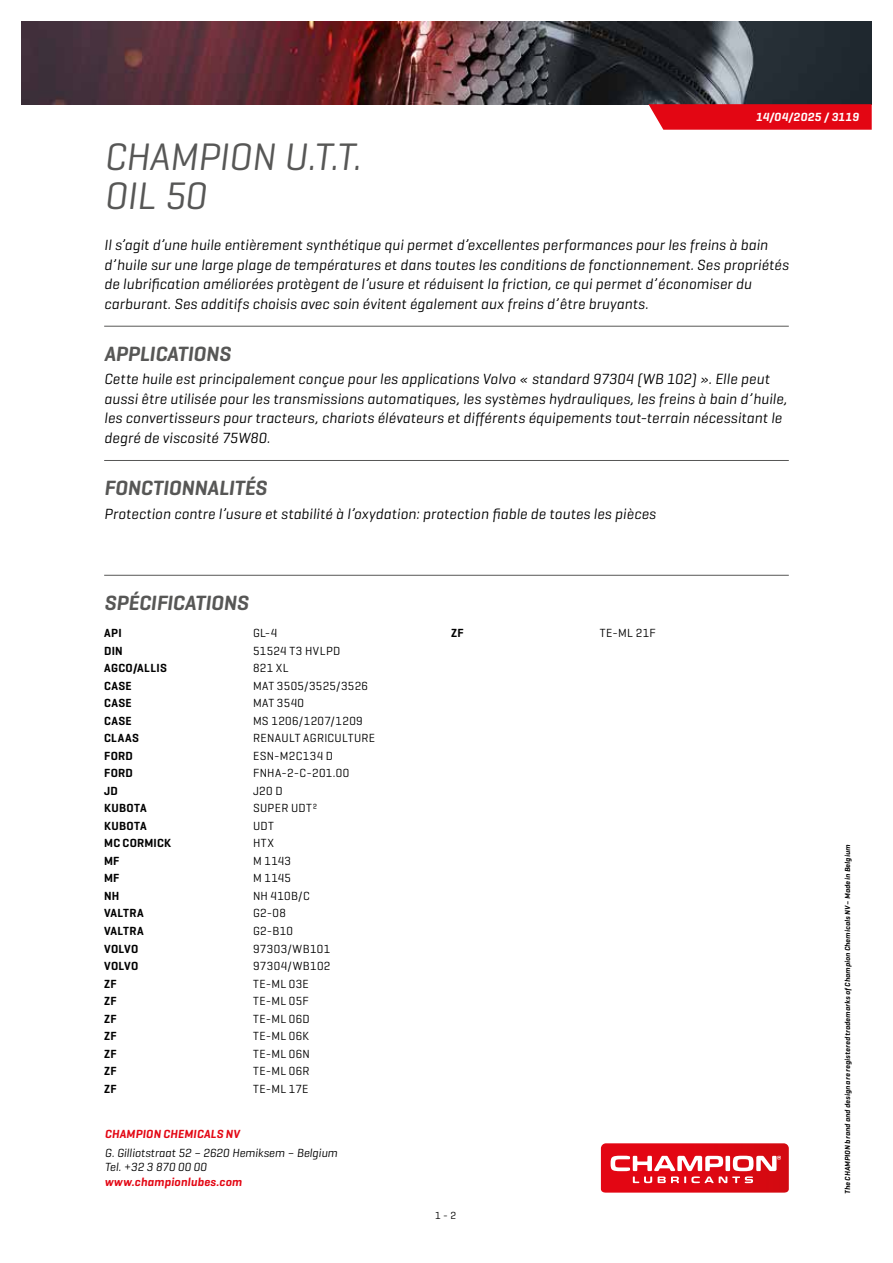
<style>
.page{position:relative;width:893px;height:1263px;background:#fff}
.page>*{position:absolute;margin:0;border:0;box-sizing:border-box;transform-origin:0 0}
.t1{font:italic 39px/39px "Geogrotesque";letter-spacing:-.005em;color:#575756}
.t2{font:italic 600 21px "Geogrotesque";letter-spacing:-.005em;color:#575756}
.t3{font:italic 15px/19.5px "Geogrotesque";letter-spacing:.01em;color:#000}
.t4{font:12px "Geogrotesque";letter-spacing:.03em;color:#000}
.t5{font:600 12px "Geogrotesque";letter-spacing:.03em;color:#000}
.t6{font:italic 12px/14.4px "Geogrotesque";color:#000}
.t7{font:italic 600 12px "Geogrotesque";letter-spacing:.015em;color:#e30613}
.t8{font:italic 600 12px "Geogrotesque";letter-spacing:.025em;color:#fff}
.t9{font:10.5px "Geogrotesque";color:#000}
.t10{font:italic 600 7.5px "Geogrotesque";letter-spacing:.025em;color:#000}
</style>
<div class="page">
<svg style="left:601px;top:1143px;width:188px;height:49px;background:#e43740"></svg>
<img style="left:21px;top:21px;width:851px;height:83px">
<svg style="left:648px;top:104px;width:224px;height:26px;background:#e3121e"></svg>
<hr style="left:104px;top:326px;width:685px;height:1px;background:#575756">
<hr style="left:104px;top:460px;width:685px;height:1px;background:#575756">
<hr style="left:104px;top:575px;width:685px;height:1px;background:#575756">
<p class="t8" style="left:756px;top:110px;width:105px">14/04/2025 / 3119</p>
<h1 class="t1" style="left:104px;top:136px;width:258px">CHAMPION U.T.T.<br>OIL 50</h1>
<p class="t3" style="left:104px;top:235px;width:686px">Il s’agit d’une huile entièrement synthétique qui permet d’excellentes performances pour les freins à bain d’huile sur une large plage de températures et dans toutes les conditions de fonctionnement. Ses propriétés de lubrification améliorées protègent de l’usure et réduisent la friction, ce qui permet d’économiser du carburant. Ses additifs choisis avec soin évitent également aux freins d’être bruyants.</p>
<h2 class="t2" style="left:104px;top:340px;width:128px">APPLICATIONS</h2>
<p class="t3" style="left:104px;top:369px;width:684px">Cette huile est principalement conçue pour les applications Volvo « standard 97304 (WB 102) ». Elle peut aussi être utilisée pour les transmissions automatiques, les systèmes hydrauliques, les freins à bain d’huile, les convertisseurs pour tracteurs, chariots élévateurs et différents équipements tout-terrain nécessitant le degré de viscosité 75W80.</p>
<h2 class="t2" style="left:104px;top:475px;width:164px">FONCTIONNALITÉS</h2>
<p class="t3" style="left:104px;top:503px;width:553px">Protection contre l’usure et stabilité à l’oxydation: protection fiable de toutes les pièces</p>
<h2 class="t2" style="left:104px;top:589px;width:146px">SPÉCIFICATIONS</h2>
<p class="t5" style="left:104px;top:626px;width:19px">API</p>
<p class="t4" style="left:253px;top:626px;width:26px">GL-4</p>
<p class="t5" style="left:104px;top:643px;width:20px">DIN</p>
<p class="t4" style="left:253px;top:643px;width:89px">51524 T3 HVLPD</p>
<p class="t5" style="left:104px;top:661px;width:64px">AGCO/ALLIS</p>
<p class="t4" style="left:253px;top:661px;width:37px">821 XL</p>
<p class="t5" style="left:104px;top:678px;width:29px">CASE</p>
<p class="t4" style="left:253px;top:678px;width:117px">MAT 3505/3525/3526</p>
<p class="t5" style="left:104px;top:696px;width:29px">CASE</p>
<p class="t4" style="left:253px;top:696px;width:53px">MAT 3540</p>
<p class="t5" style="left:104px;top:713px;width:29px">CASE</p>
<p class="t4" style="left:253px;top:713px;width:111px">MS 1206/1207/1209</p>
<p class="t5" style="left:104px;top:731px;width:36px">CLAAS</p>
<p class="t4" style="left:253px;top:731px;width:124px">RENAULT AGRICULTURE</p>
<p class="t5" style="left:104px;top:748px;width:30px">FORD</p>
<p class="t4" style="left:253px;top:748px;width:82px">ESN-M2C134 D</p>
<p class="t5" style="left:104px;top:766px;width:30px">FORD</p>
<p class="t4" style="left:253px;top:766px;width:98px">FNHA-2-C-201.00</p>
<p class="t5" style="left:104px;top:783px;width:15px">JD</p>
<p class="t4" style="left:253px;top:783px;width:31px">J20 D</p>
<p class="t5" style="left:104px;top:801px;width:44px">KUBOTA</p>
<p class="t4" style="left:253px;top:801px;width:66px">SUPER UDT²</p>
<p class="t5" style="left:104px;top:818px;width:44px">KUBOTA</p>
<p class="t4" style="left:253px;top:818px;width:22px">UDT</p>
<p class="t5" style="left:104px;top:836px;width:69px">MC CORMICK</p>
<p class="t4" style="left:253px;top:836px;width:23px">HTX</p>
<p class="t5" style="left:104px;top:853px;width:17px">MF</p>
<p class="t4" style="left:253px;top:853px;width:40px">M 1143</p>
<p class="t5" style="left:104px;top:871px;width:17px">MF</p>
<p class="t4" style="left:253px;top:871px;width:39px">M 1145</p>
<p class="t5" style="left:104px;top:888px;width:17px">NH</p>
<p class="t4" style="left:253px;top:888px;width:58px">NH 410B/C</p>
<p class="t5" style="left:104px;top:906px;width:41px">VALTRA</p>
<p class="t4" style="left:253px;top:906px;width:34px">G2-08</p>
<p class="t5" style="left:104px;top:923px;width:41px">VALTRA</p>
<p class="t4" style="left:253px;top:923px;width:42px">G2-B10</p>
<p class="t5" style="left:104px;top:941px;width:36px">VOLVO</p>
<p class="t4" style="left:253px;top:941px;width:79px">97303/WB101</p>
<p class="t5" style="left:104px;top:958px;width:36px">VOLVO</p>
<p class="t4" style="left:253px;top:958px;width:79px">97304/WB102</p>
<p class="t5" style="left:104px;top:976px;width:14px">ZF</p>
<p class="t4" style="left:253px;top:976px;width:57px">TE-ML 03E</p>
<p class="t5" style="left:104px;top:993px;width:14px">ZF</p>
<p class="t4" style="left:253px;top:993px;width:57px">TE-ML 05F</p>
<p class="t5" style="left:104px;top:1011px;width:14px">ZF</p>
<p class="t4" style="left:253px;top:1011px;width:58px">TE-ML 06D</p>
<p class="t5" style="left:104px;top:1028px;width:14px">ZF</p>
<p class="t4" style="left:253px;top:1028px;width:58px">TE-ML 06K</p>
<p class="t5" style="left:104px;top:1046px;width:14px">ZF</p>
<p class="t4" style="left:253px;top:1046px;width:58px">TE-ML 06N</p>
<p class="t5" style="left:104px;top:1063px;width:14px">ZF</p>
<p class="t4" style="left:253px;top:1063px;width:58px">TE-ML 06R</p>
<p class="t5" style="left:104px;top:1081px;width:14px">ZF</p>
<p class="t4" style="left:253px;top:1081px;width:57px">TE-ML 17E</p>
<p class="t7" style="left:105px;top:1126px;width:136px">CHAMPION CHEMICALS NV</p>
<p class="t6" style="left:105px;top:1145px;width:234px">G. Gilliotstraat 52 – 2620 Hemiksem – Belgium<br>Tel. +32 3 870 00 00</p>
<p class="t7" style="left:105px;top:1174px;width:139px">www.championlubes.com</p>
<p class="t5" style="left:451px;top:626px;width:14px">ZF</p>
<p class="t4" style="left:600px;top:626px;width:58px">TE-ML 21F</p>
<p class="t9" style="left:435px;top:1209px;width:23px">1 - 2</p>
<p class="t10" style="left:843px;top:1194px;width:351px;rotate:-90deg">The CHAMPION brand and design are registered trademarks of Champion Chemicals NV – Made in Belgium</p>
</div>
